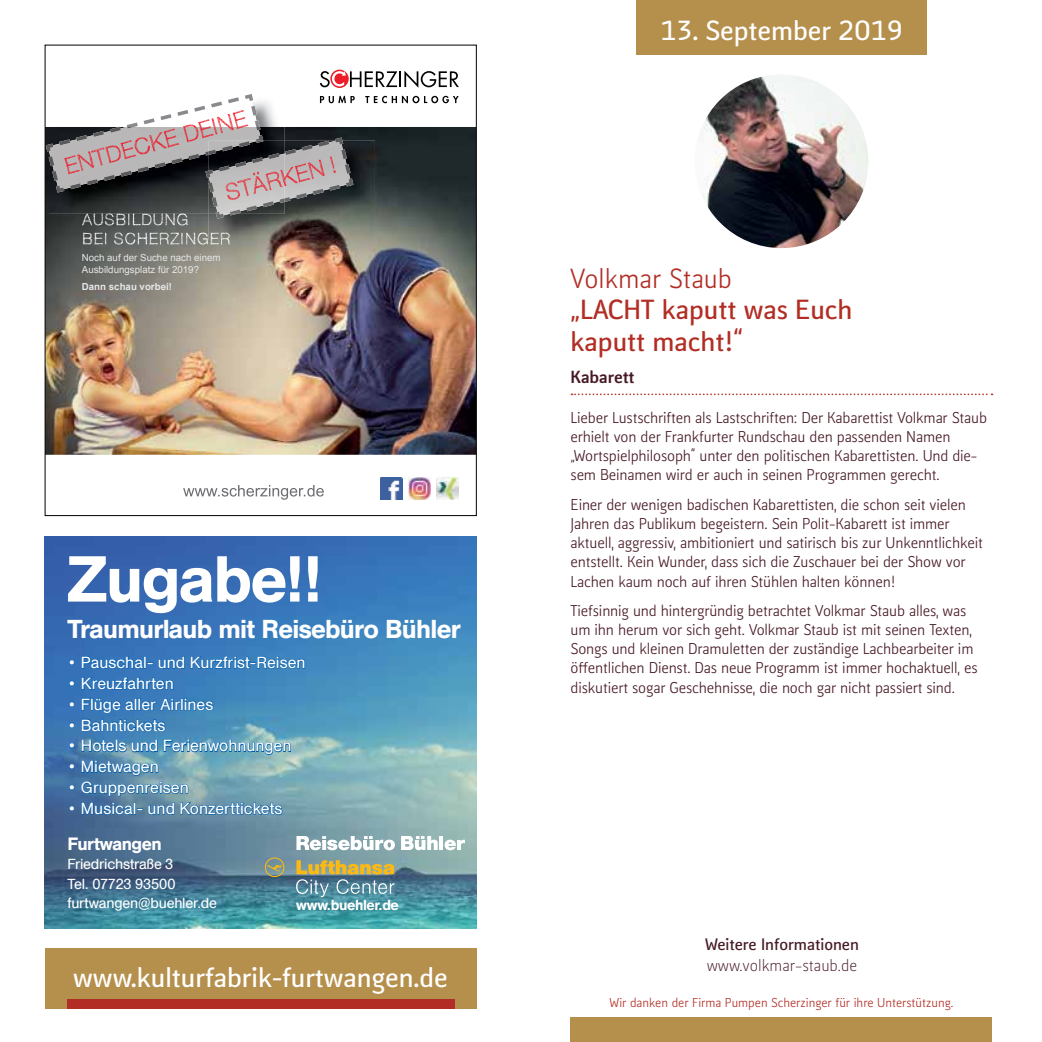
<style>
.page{position:relative;width:1042px;height:1042px;background:#fff}
.page>*{position:absolute;margin:0;border:0;box-sizing:border-box;transform-origin:0 0}
.t1{font:500 64.23px "Helvetica DLH";color:#fff}
.t2{font:700 26.25px "Kofi Pure Sans";color:#fff}
.t3{font:700 26.25px/31.5px "Kofi Pure Sans";color:#b22e25}
.t4{font:26.25px "Kofi Pure Sans";color:#b22e25}
.t5{font:500 25.72px "Helvetica DLH";letter-spacing:-.005em;color:#fff}
.t6{font:500 17.68px "Helvetica DLH";letter-spacing:-.005em;color:#fff}
.t7{font:800 16.62px "Kofi Pure Sans";color:#471924}
.t8{font:16.1px "Helvetica DLH";letter-spacing:.005em;color:#fff}
.t9{font:700 15.75px "Kofi Pure Sans";color:#471924}
.t10{font:300 15.75px "Kofi Pure Sans";color:#471924}
.t11{font:14.88px/19.2px "Kofi Pure Sans";letter-spacing:-.01em;color:#471924}
.t12{font:14.53px/19.6px "Helvetica DLH";letter-spacing:-.01em;color:#fff}
.t13{font:500 14.53px "Helvetica DLH";letter-spacing:-.005em;color:#fff}
.t14{font:12.25px "Kofi Pure Sans";color:#b22e25}
.t15{font:9.8px/11.7px "Arial";color:#e6e7e8}
.t16{font:700 9.8px "Arial";color:#e6e7e8}
</style>
<div class="page">
<img style="left:45px;top:537px;width:432px;height:391px">
<svg style="left:296px;top:836px;width:99px;height:14px"></svg>
<svg style="left:401px;top:836px;width:37px;height:14px"></svg>
<hr style="left:439px;top:836px;width:4px;height:14px;background:#fff">
<svg style="left:444px;top:839px;width:21px;height:11px"></svg>
<svg style="left:296px;top:860px;width:98px;height:37px;background:#869883"></svg>
<svg style="left:265px;top:857px;width:19px;height:20px"></svg>
<svg style="left:69px;top:659px;width:6px;height:6px"></svg>
<svg style="left:81px;top:655px;width:224px;height:14px;background:#236eb4"></svg>
<svg style="left:69px;top:680px;width:6px;height:6px"></svg>
<svg style="left:81px;top:676px;width:93px;height:14px"></svg>
<svg style="left:69px;top:701px;width:6px;height:6px"></svg>
<svg style="left:69px;top:722px;width:6px;height:6px"></svg>
<svg style="left:81px;top:697px;width:133px;height:35px;background:#2d76b4"></svg>
<svg style="left:69px;top:743px;width:6px;height:6px"></svg>
<svg style="left:69px;top:763px;width:6px;height:7px"></svg>
<svg style="left:69px;top:784px;width:6px;height:6px"></svg>
<svg style="left:69px;top:805px;width:6px;height:6px"></svg>
<svg style="left:81px;top:739px;width:210px;height:76px;background:#5990ae"></svg>
<div style="left:45px;top:948px;width:431px;height:60px;background:#b58f4c"></div>
<div style="left:67px;top:998px;width:387px;height:10px;background:#b22e25"></div>
<img style="left:694px;top:74px;width:174px;height:174px;border-radius:87px">
<svg style="left:571px;top:393px;width:421px;height:2px"></svg>
<div style="left:570px;top:1017px;width:422px;height:25px;background:#b58f4c"></div>
<svg style="left:183px;top:485px;width:141px;height:15px"></svg>
<img style="left:437px;top:477px;width:22px;height:23px">
<img style="left:380px;top:477px;width:22px;height:23px">
<img style="left:408px;top:477px;width:22px;height:23px">
<img style="left:47px;top:127px;width:428px;height:328px">
<svg style="left:320px;top:71px;width:139px;height:17px"></svg>
<svg style="left:365px;top:96px;width:94px;height:7px"></svg>
<img style="left:49px;top:193px;width:160px;height:21px">
<img style="left:59px;top:127px;width:5px;height:8px">
<img style="left:47px;top:135px;width:17px;height:58px">
<img style="left:209px;top:141px;width:166px;height:99px">
<img style="left:208px;top:200px;width:8px;height:7px">
<img style="left:216px;top:200px;width:137px;height:19px">
<svg style="left:216px;top:212px;width:7px;height:2px"></svg>
<svg style="left:83px;top:232px;width:147px;height:13px;background:#878a86"></svg>
<svg style="left:82px;top:213px;width:106px;height:13px"></svg>
<svg style="left:64px;top:94px;width:291px;height:106px"></svg>
<div style="left:636px;top:0;width:291px;height:55px;background:#b58f4c"></div>
<p class="t15" style="left:82px;top:252px;width:140px">Noch auf der Suche nach einem<br>Ausbildungsplatz für 2019?</p>
<p class="t16" style="left:82px;top:280px;width:92px">Dann schau vorbei!</p>
<h1 class="t1" style="left:67px;top:541px;width:256px">Zugabe!!</h1>
<h3 class="t5" style="left:67px;top:613px;width:394px">Traumurlaub mit Reisebüro Bühler</h3>
<p class="t8" style="left:67px;top:653px;width:240px">• Pauschal- und Kurzfrist-Reisen</p>
<p class="t8" style="left:67px;top:674px;width:108px">• Kreuzfahrten</p>
<p class="t8" style="left:67px;top:695px;width:147px">• Flüge aller Airlines</p>
<p class="t8" style="left:67px;top:715px;width:99px">• Bahntickets</p>
<p class="t8" style="left:67px;top:736px;width:225px">• Hotels und Ferienwohnungen</p>
<p class="t8" style="left:67px;top:757px;width:93px">• Mietwagen</p>
<p class="t8" style="left:67px;top:778px;width:123px">• Gruppenreisen</p>
<p class="t8" style="left:67px;top:799px;width:216px">• Musical- und Konzerttickets</p>
<p class="t6" style="left:67px;top:833px;width:95px">Furtwangen</p>
<p class="t12" style="left:67px;top:854px;width:151px">Friedrichstraße 3<br>Tel. 07723 93500 furtwangen@buehler.de</p>
<p class="t13" style="left:296px;top:896px;width:104px">www.buehler.de</p>
<h2 class="t2" style="left:73px;top:959px;width:376px">www.kulturfabrik-furtwangen.de</h2>
<h2 class="t2" style="left:660px;top:12px;width:244px">13. September 2019</h2>
<h2 class="t4" style="left:570px;top:262px;width:163px">Volkmar Staub</h2>
<h2 class="t3" style="left:570px;top:294px;width:283px">„LACHT kaputt was Euch kaputt macht!“</h2>
<p class="t7" style="left:570px;top:366px;width:65px">Kabarett</p>
<p class="t11" style="left:570px;top:408px;width:418px">Lieber Lustschriften als Lastschriften: Der Kabarettist Volkmar Staub erhielt von der Frankfurter Rundschau den passenden Namen „Wortspielphilosoph“ unter den politischen Kabarettisten. Und die&shy;sem Beinamen wird er auch in seinen Programmen gerecht.</p>
<p class="t11" style="left:570px;top:495px;width:414px">Einer der wenigen badischen Kabarettisten, die schon seit vielen Jahren das Publikum begeistern. Sein Polit-Kabarett ist immer aktuell, aggressiv, ambitioniert und satirisch bis zur Unkenntlichkeit entstellt. Kein Wunder, dass sich die Zuschauer bei der Show vor Lachen kaum noch auf ihren Stühlen halten können!</p>
<p class="t11" style="left:570px;top:601px;width:408px">Tiefsinnig und hintergründig betrachtet Volkmar Staub alles, was um ihn herum vor sich geht. Volkmar Staub ist mit seinen Texten, Songs und kleinen Dramuletten der zuständige Lachbearbeiter im öffentlichen Dienst. Das neue Programm ist immer hochaktuell, es diskutiert sogar Geschehnisse, die noch gar nicht passiert sind.</p>
<p class="t9" style="left:705px;top:933px;width:155px">Weitere Informationen</p>
<p class="t10" style="left:707px;top:955px;width:152px">www.volkmar-staub.de</p>
<p class="t14" style="left:609px;top:995px;width:345px">Wir danken der Firma Pumpen Scherzinger für ihre Unterstützung.</p>
</div>
